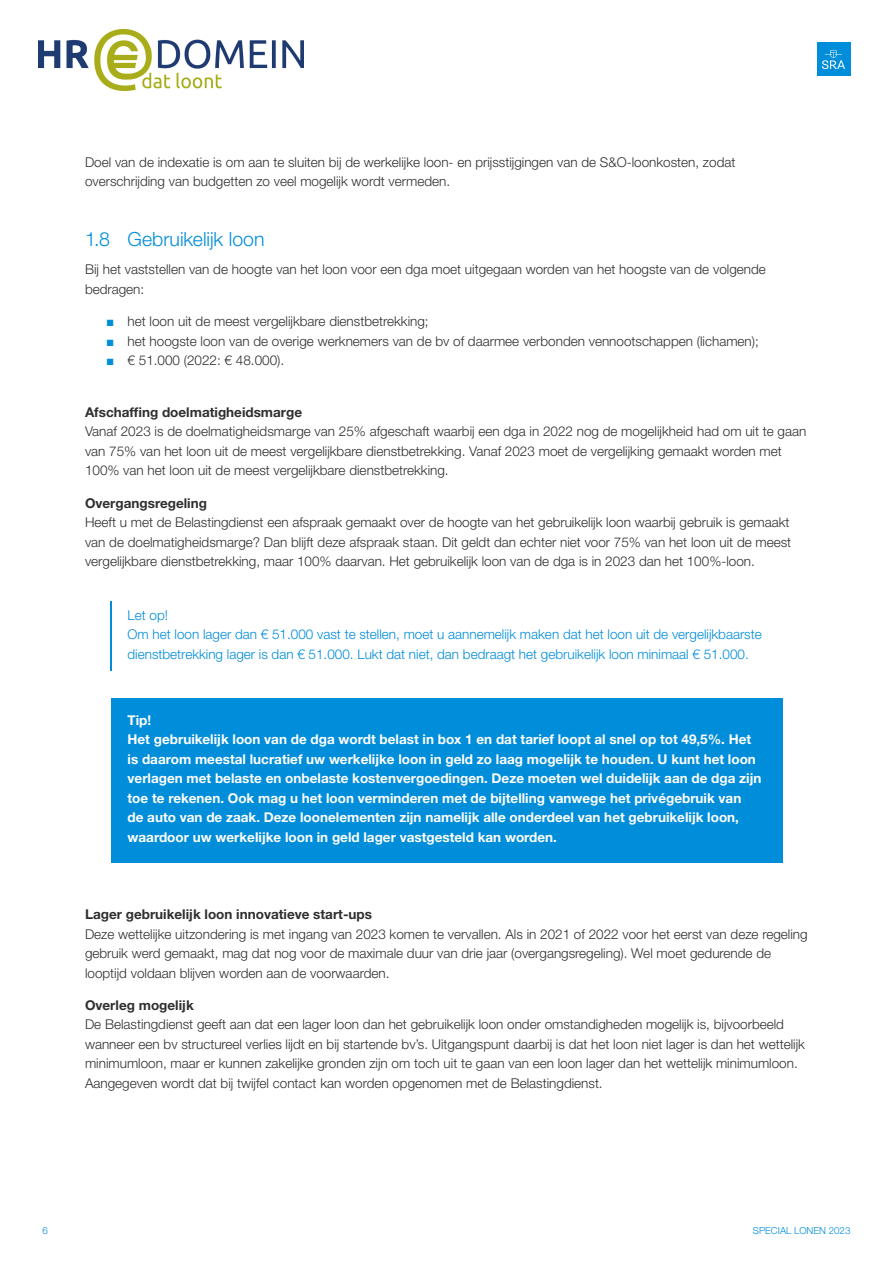
<style>
.page{position:relative;width:893px;height:1263px;background:#fff}
.page>*{position:absolute;margin:0;border:0;box-sizing:border-box;transform-origin:0 0}
.t1{font:300 19.5px "Helvetica Neue LT Std";color:#008dda}
.t2{font:300 13.5px/19.5px "Helvetica Neue LT Std";color:#2f2f2f}
.t3{font:700 13.5px/19.5px "Helvetica Neue LT Std";color:#fff}
.t4{font:300 13.5px/19.5px "Helvetica Neue LT Std";color:#008dda}
.t5{font:700 13.5px "Helvetica Neue LT Std";color:#2f2f2f}
.t6{font:300 9.75px "Helvetica Neue LT Std";color:#008dda}
.s1{font-family:"Arial";font-weight:700;color:#008dda}
</style>
<div class="page">
<div style="left:817px;top:43px;width:33px;height:33px;background:#008dda"></div>
<svg style="left:822px;top:50px;width:23px;height:19px"></svg>
<hr style="left:111px;top:601px;width:1px;height:70px;background:#008dda">
<div style="left:111px;top:698px;width:671px;height:165px;background:#008dda"></div>
<img style="left:38px;top:30px;width:265px;height:60px">
<p class="t2" style="left:85px;top:152px;width:652px">Doel van de indexatie is om aan te sluiten bij de werkelijke loon- en prijsstijgingen van de S&amp;O-loonkosten, zodat overschrijding van budgetten zo veel mogelijk wordt vermeden.</p>
<h1 class="t1" style="left:85px;top:227px;width:181px">1.8 Gebruikelijk loon</h1>
<p class="t2" style="left:85px;top:259px;width:682px">Bij het vaststellen van de hoogte van het loon voor een dga moet uitgegaan worden van het hoogste van de volgende bedragen:</p>
<p class="t2" style="left:106px;top:311px;width:324px"><span class="s1">■</span> het loon uit de meest vergelijkbare dienstbetrekking;</p>
<p class="t2" style="left:106px;top:331px;width:654px"><span class="s1">■</span> het hoogste loon van de overige werknemers van de bv of daarmee verbonden vennootschappen (lichamen);</p>
<p class="t2" style="left:106px;top:350px;width:179px"><span class="s1">■</span> € 51.000 (2022: € 48.000).</p>
<p class="t5" style="left:85px;top:404px;width:219px">Afschaffing doelmatigheidsmarge</p>
<p class="t2" style="left:85px;top:421px;width:723px">Vanaf 2023 is de doelmatigheidsmarge van 25% afgeschaft waarbij een dga in 2022 nog de mogelijkheid had om uit te gaan van 75% van het loon uit de meest vergelijkbare dienstbetrekking. Vanaf 2023 moet de vergelijking gemaakt worden met<br>100% van het loon uit de meest vergelijkbare dienstbetrekking.</p>
<p class="t5" style="left:85px;top:494px;width:123px">Overgangsregeling</p>
<p class="t2" style="left:85px;top:512px;width:708px">Heeft u met de Belastingdienst een afspraak gemaakt over de hoogte van het gebruikelijk loon waarbij gebruik is gemaakt van de doelmatigheidsmarge? Dan blijft deze afspraak staan. Dit geldt dan echter niet voor 75% van het loon uit de meest vergelijkbare dienstbetrekking, maar 100% daarvan. Het gebruikelijk loon van de dga is in 2023 dan het 100%-loon.</p>
<p class="t4" style="left:128px;top:605px;width:636px">Let op!<br>Om het loon lager dan € 51.000 vast te stellen, moet u aannemelijk maken dat het loon uit de vergelijkbaarste dienstbetrekking lager is dan € 51.000. Lukt dat niet, dan bedraagt het gebruikelijk loon minimaal € 51.000.</p>
<p class="t3" style="left:128px;top:710px;width:635px">Tip!<br>Het gebruikelijk loon van de dga wordt belast in box 1 en dat tarief loopt al snel op tot 49,5%. Het is daarom meestal lucratief uw werkelijke loon in geld zo laag mogelijk te houden. U kunt het loon verlagen met belaste en onbelaste kostenvergoedingen. Deze moeten wel duidelijk aan de dga zijn toe te rekenen. Ook mag u het loon verminderen met de bijtelling vanwege het privégebruik van<br>de auto van de zaak. Deze loonelementen zijn namelijk alle onderdeel van het gebruikelijk loon, waardoor uw werkelijke loon in geld lager vastgesteld kan worden.</p>
<p class="t5" style="left:85px;top:906px;width:288px">Lager gebruikelijk loon innovatieve start-ups</p>
<p class="t2" style="left:85px;top:924px;width:724px">Deze wettelijke uitzondering is met ingang van 2023 komen te vervallen. Als in 2021 of 2022 voor het eerst van deze regeling gebruik werd gemaakt, mag dat nog voor de maximale duur van drie jaar (overgangsregeling). Wel moet gedurende de looptijd voldaan blijven worden aan de voorwaarden.</p>
<p class="t5" style="left:85px;top:997px;width:110px">Overleg mogelijk</p>
<p class="t2" style="left:85px;top:1014px;width:721px">De Belastingdienst geeft aan dat een lager loon dan het gebruikelijk loon onder omstandigheden mogelijk is, bijvoorbeeld wanneer een bv structureel verlies lijdt en bij startende bv’s. Uitgangspunt daarbij is dat het loon niet lager is dan het wettelijk minimumloon, maar er kunnen zakelijke gronden zijn om toch uit te gaan van een loon lager dan het wettelijk minimumloon.<br>Aangegeven wordt dat bij twijfel contact kan worden opgenomen met de Belastingdienst.</p>
<p class="t6" style="left:43px;top:1224px;width:7px">6</p>
<p class="t6" style="left:753px;top:1224px;width:99px">SPECIAL LONEN 2023</p>
</div>
